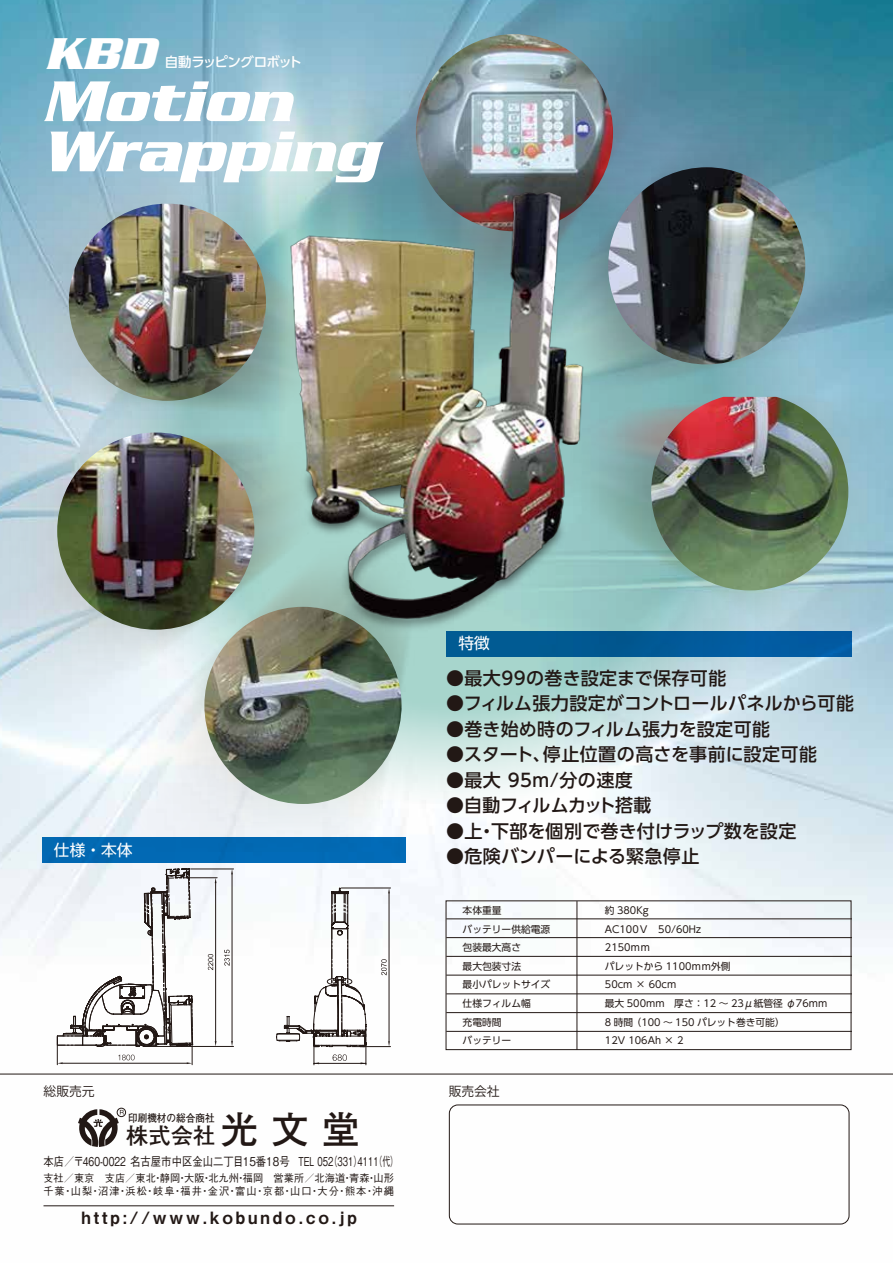
<style>
.page{position:relative;width:893px;height:1263px;background:#fff}
.page>*{position:absolute;margin:0;border:0;box-sizing:border-box;transform-origin:0 0}
.t1{font:italic 700 61.95px/50.2px "Serpentine Std";color:#fff}
.t2{font:italic 700 48.15px "Serpentine Std";color:#fff}
.t3{font:700 22.35px "Futo Go B101 Pro";color:#221815}
.t4{font:500 18px "UD Shin Go Pro";letter-spacing:.01em;color:#221815}
.t5{font:500 18px "UD Shin Go Pro";letter-spacing:-.035em;color:#221815}
.t6{font:16.95px "Midashi Go Pro MB31";letter-spacing:.17em;color:#221815}
.t7{font:15.75px "UD Shin Go Pro";color:#fff}
.t8{font:500 13.5px "UD Shin Go Pro";letter-spacing:-.04em;color:#fff}
.t9{font:12.75px "Koz Go Pro";color:#221815}
.t10{font:500 12.15px "Gothic BBB Pro";color:#221815;scale:.85 1}
.t11{font:500 10.65px/12.8px "Gothic BBB Pro";letter-spacing:.005em;color:#221815;scale:.96 1}
.t12{font:700 10.65px "Futo Go B101 Pro";color:#221815;scale:.9 1}
.t13{font:9.75px/18.6px "UD Shin Go Pro";color:#221815}
.s1{font-size:38.1px}
</style>
<div class="page">
<img style="left:0;top:0;width:893px;height:1225px">
<img style="left:0;top:2px;width:893px;height:850px">
<img style="left:255px;top:397px;width:355px;height:279px">
<svg style="left:78px;top:1109px;width:46px;height:38px"></svg>
<div style="left:117px;top:1108px;width:9px;height:9px;border:1px solid #221815;border-radius:50%"></div>
<hr style="left:44px;top:1205px;width:350px;height:1px;background:#221815">
<hr style="left:0;top:1074px;width:893px;height:1px;background:#221815">
<div style="left:449px;top:1105px;width:400px;height:119px;border:1px solid #221815;border-radius:9px"></div>
<img style="left:416px;top:34px;width:197px;height:197px;border-radius:99px">
<img style="left:608px;top:167px;width:197px;height:197px;border-radius:99px">
<img style="left:651px;top:397px;width:197px;height:193px">
<img style="left:204px;top:607px;width:198px;height:197px;border-radius:99px">
<img style="left:69px;top:204px;width:197px;height:197px;border-radius:99px">
<img style="left:57px;top:432px;width:197px;height:198px;border-radius:99px">
<img style="left:287px;top:177px;width:342px;height:456px">
<div style="left:446px;top:901px;width:405px;height:149px;border:1px solid #221815"></div>
<hr style="left:446px;top:918px;width:406px;height:1px;background:#221815">
<hr style="left:446px;top:937px;width:406px;height:1px;background:#221815">
<hr style="left:446px;top:956px;width:406px;height:1px;background:#221815">
<hr style="left:446px;top:975px;width:406px;height:1px;background:#221815">
<hr style="left:446px;top:993px;width:406px;height:1px;background:#221815">
<hr style="left:446px;top:1012px;width:406px;height:1px;background:#221815">
<hr style="left:446px;top:1031px;width:406px;height:1px;background:#221815">
<hr style="left:577px;top:901px;width:1px;height:149px;background:#221815">
<div style="left:42px;top:837px;width:363px;height:26px;background:#036eb8"></div>
<div style="left:446px;top:631px;width:406px;height:25px;background:linear-gradient(to right,#01598d,#025ba3)"></div>
<hr style="left:148px;top:1046px;width:86px;height:1px;background:#221815">
<hr style="left:191px;top:869px;width:43px;height:1px;background:#221815">
<hr style="left:232px;top:874px;width:1px;height:167px;background:#221815">
<svg style="left:224px;top:950px;width:6px;height:16px"></svg>
<svg style="left:57px;top:843px;width:160px;height:222px"></svg>
<hr style="left:352px;top:1046px;width:39px;height:1px;background:#221815">
<hr style="left:341px;top:888px;width:50px;height:1px;background:#221815">
<hr style="left:389px;top:893px;width:1px;height:148px;background:#221815">
<svg style="left:381px;top:959px;width:6px;height:16px"></svg>
<svg style="left:276px;top:887px;width:91px;height:178px"></svg>
<h2 class="t2" style="left:45px;top:26px;width:112px">KBD</h2>
<h1 class="t1" style="left:42px;top:75px;width:337px">Motion<br>Wrapping</h1>
<h3 class="t8" style="left:165px;top:51px;width:138px">自動ラッピングロボット</h3>
<h3 class="t7" style="left:54px;top:837px;width:80px">仕様・本体</h3>
<h3 class="t7" style="left:458px;top:630px;width:33px">特徴</h3>
<h3 class="t4" style="left:446px;top:663px;width:282px">●最大99の巻き設定まで保存可能</h3>
<h3 class="t4" style="left:446px;top:689px;width:409px">●フィルム張力設定がコントロールパネルから可能</h3>
<h3 class="t4" style="left:446px;top:714px;width:326px">●巻き始め時のフィルム張力を設定可能</h3>
<h3 class="t4" style="left:446px;top:740px;width:372px">●スタート、停止位置の高さを事前に設定可能</h3>
<h3 class="t4" style="left:446px;top:765px;width:188px">●最大 95ｍ/分の速度</h3>
<h3 class="t5" style="left:446px;top:791px;width:207px">●自動フィルムカット搭載</h3>
<h3 class="t4" style="left:446px;top:816px;width:352px">●上・下部を個別で巻き付けラップ数を設定</h3>
<h3 class="t4" style="left:446px;top:842px;width:255px">●危険バンパーによる緊急停止</h3>
<p class="t13" style="left:463px;top:901px;width:89px">本体重量<br>バッテリー供給電源包装最大高さ<br>最大包装寸法<br>最小パレットサイズ仕様フィルム幅<br>充電時間<br>バッテリー</p>
<p class="t13" style="left:605px;top:901px;width:224px">約 380Kg　<br>AC100Ｖ　50/60Hz<br>2150ｍｍ<br>パレットから 1100ｍｍ外側<br>50cm × 60cm<br>最大 500mm　厚さ：12 ～ 23μ紙管径 φ76mm<br>8 時間 （100 ～ 150 パレット巻き可能）<br>12V 106Ah × 2</p>
<h3 class="t9" style="left:44px;top:1083px;width:53px">総販売元</h3>
<h3 class="t9" style="left:449px;top:1083px;width:53px">販売会社</h3>
<h3 class="t3" style="left:126px;top:1118px;width:235px">株式会社<span class="s1">光 文 堂</span></h3>
<p class="t12" style="left:128px;top:1109px;width:98px">印刷機材の総合商社</p>
<p class="t10" style="left:43px;top:1152px;width:419px">本店／〒460-0022 名古屋市中区金山二丁目15番18号 TEL 052（331）4111（代）</p>
<p class="t11" style="left:43px;top:1170px;width:367px">支社／東京　支店／東北・静岡・大阪・北九州・福岡　営業所／北海道・青森・山形千葉・山梨・沼津・浜松・岐阜・福井・金沢・富山・京都・山口・大分・熊本・沖縄</p>
<h3 class="t6" style="left:82px;top:1204px;width:277px">http://www.kobundo.co.jp</h3>
</div>
